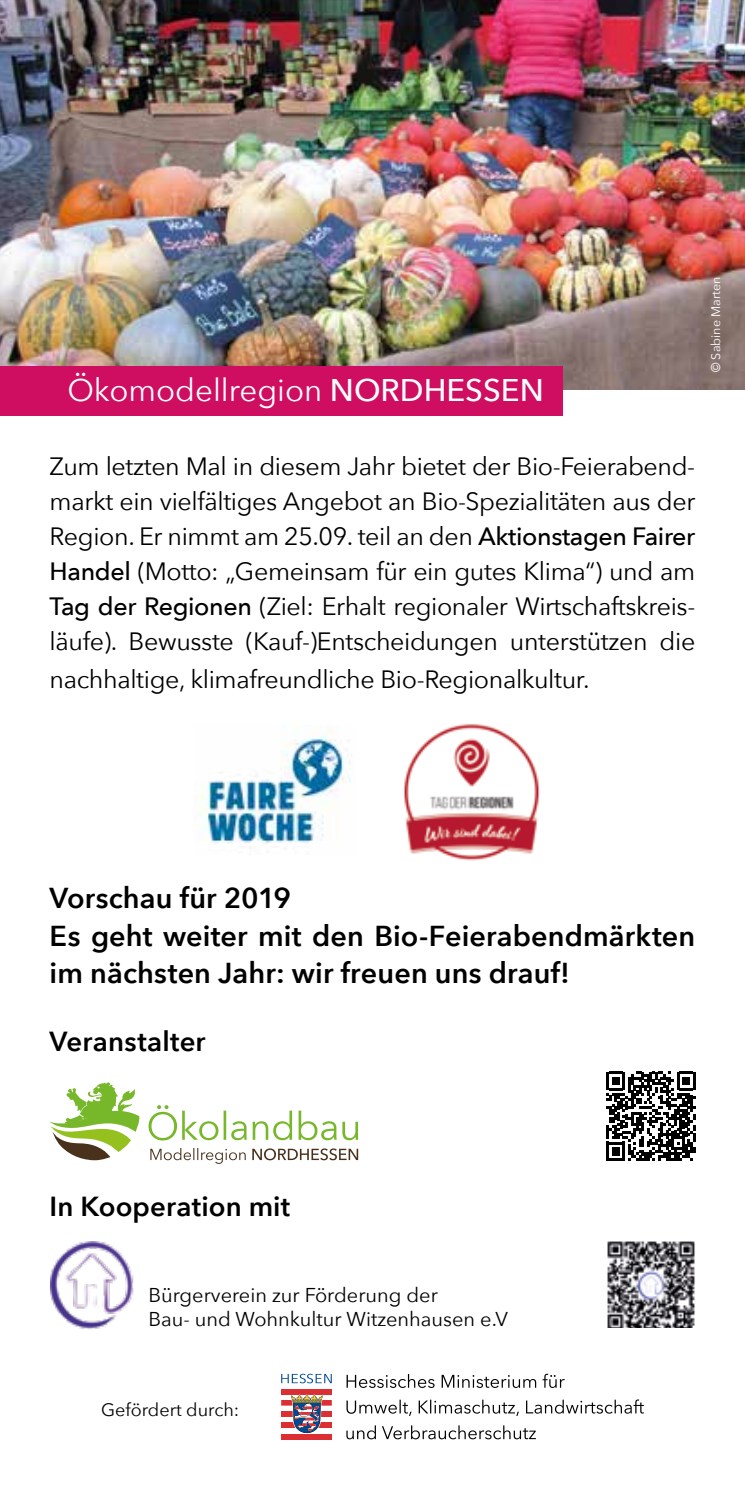
<style>
.page{position:relative;width:745px;height:1489px;background:#fff}
.page>*{position:absolute;margin:0;border:0;box-sizing:border-box;transform-origin:0 0}
.t1{font:31.25px "Avenir Next";color:#fff}
.t2{font:600 28.75px/37.5px "Avenir Next";letter-spacing:.005em;color:#000}
.t3{font:600 27.5px "Avenir Next";letter-spacing:.005em;color:#000}
.t4{font:25px/35px "Avenir Next";letter-spacing:-.015em;color:#000;text-align:justify}
.t5{font:20px/24px "Avenir Next";color:#000}
.t6{font:18px "Avenir Next";color:#000}
.t7{font:12.5px "Avenir Next";color:#fff}
.s1{font-weight:500}
.s2{font-family:"Arial"}
</style>
<div class="page">
<svg style="left:346px;top:1425px;width:189px;height:14px"></svg>
<svg style="left:346px;top:1399px;width:297px;height:16px"></svg>
<svg style="left:346px;top:1373px;width:218px;height:14px"></svg>
<svg style="left:281px;top:1394px;width:50px;height:34px"></svg>
<div style="left:281px;top:1388px;width:50px;height:6px;background:#dc2f34"></div>
<div style="left:281px;top:1399px;width:50px;height:6px;background:#dc2f34"></div>
<div style="left:281px;top:1411px;width:50px;height:5px;background:#dc2f34"></div>
<div style="left:281px;top:1422px;width:50px;height:5px;background:#dc2f34"></div>
<div style="left:281px;top:1433px;width:50px;height:6px;background:#dc2f34"></div>
<svg style="left:290px;top:1394px;width:33px;height:39px"></svg>
<svg style="left:281px;top:1373px;width:50px;height:10px"></svg>
<img style="left:50px;top:1241px;width:84px;height:87px">
<img style="left:607px;top:1241px;width:87px;height:86px">
<img style="left:0;top:0;width:744px;height:390px">
<div style="left:0;top:366px;width:562px;height:49px;background:#cf0d61"></div>
<svg style="left:606px;top:1071px;width:88px;height:89px"></svg>
<svg style="left:50px;top:1082px;width:90px;height:78px"></svg>
<svg style="left:148px;top:1105px;width:210px;height:35px"></svg>
<svg style="left:150px;top:1148px;width:208px;height:15px"></svg>
<img style="left:197px;top:725px;width:155px;height:119px">
<img style="left:404px;top:723px;width:136px;height:138px">
<p class="t1" style="left:67px;top:364px;width:477px">Ökomodellregion <span class="s1">NORDHESSEN</span></p>
<p class="t7" style="left:704px;top:372px;width:97px;rotate:-90deg"><span class="s2">©</span> Sabine Marten</p>
<p class="t4" style="left:50px;top:448px;width:646px">Zum letzten Mal in diesem Jahr bietet der Bio-Feierabend&shy;markt ein vielfältiges Angebot an Bio-Spezialitäten aus der Region. Er nimmt am 25.09. teil an den <span class="s1">Aktionstagen Fairer Handel</span> (Motto: „Gemeinsam für ein gutes Klima“) und am <span class="s1">Tag der Regionen</span> (Ziel: Erhalt regionaler Wirtschaftskreis&shy;läufe). Bewusste (Kauf-)Entscheidungen unterstützen die</p>
<p class="t4" style="left:50px;top:660px;width:541px">nachhaltige, klimafreundliche Bio-Regionalkultur.</p>
<p class="t2" style="left:50px;top:878px;width:646px">Vorschau für 2019<br>Es geht weiter mit den Bio-Feierabendmärkten im nächsten Jahr: wir freuen uns drauf!</p>
<p class="t3" style="left:50px;top:1018px;width:157px">Veranstalter</p>
<p class="t3" style="left:50px;top:1182px;width:242px">In Kooperation mit</p>
<p class="t5" style="left:148px;top:1282px;width:361px">Bürgerverein zur Förderung der<br>Bau- und Wohnkultur Witzenhausen e.V</p>
<p class="t6" style="left:101px;top:1394px;width:139px">Gefördert durch:</p>
</div>
